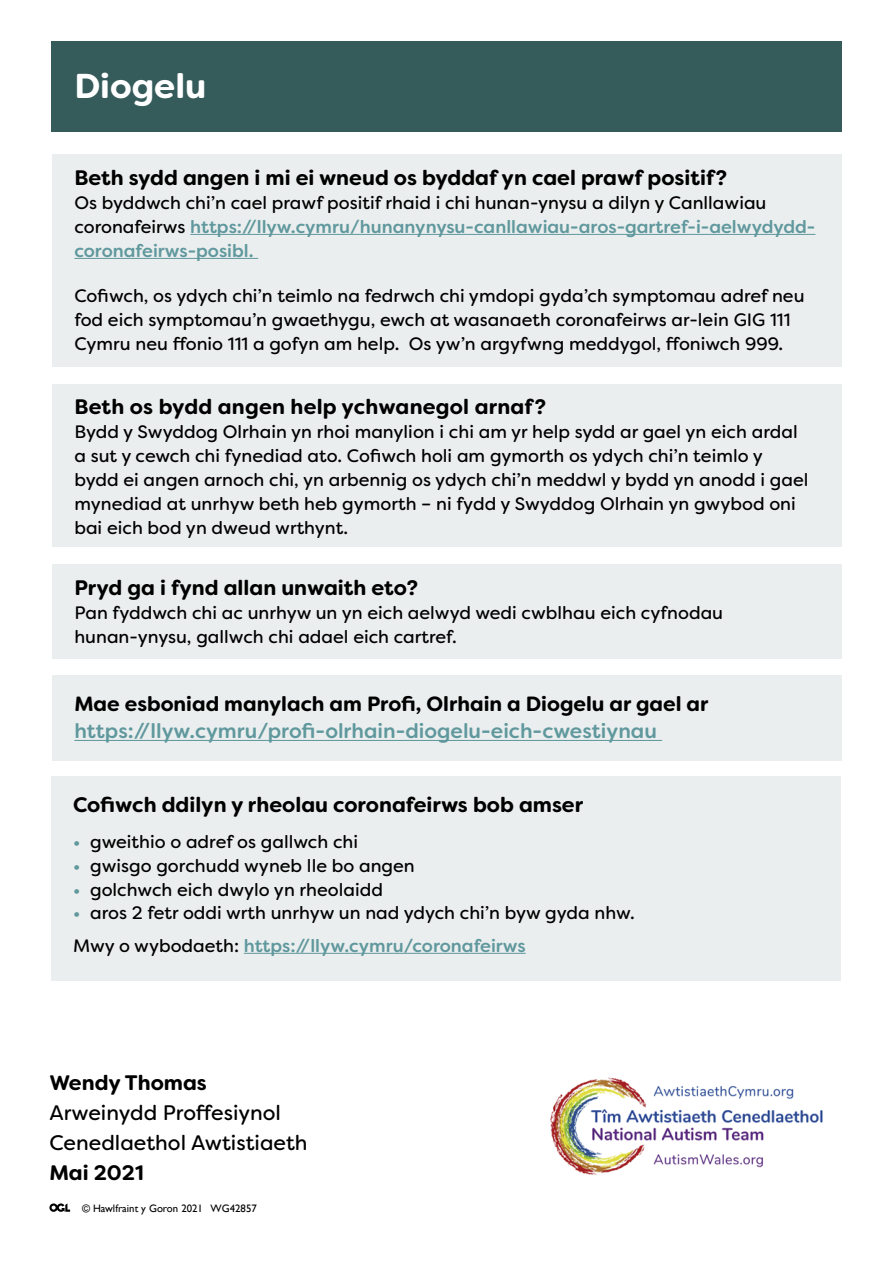
<style>
.page{position:relative;width:893px;height:1263px;background:#fff}
.page>*{position:absolute;margin:0;border:0;box-sizing:border-box;transform-origin:0 0}
.Bold{font:700 34.5px "Filson Soft";color:#fff}
.Question{font:700 21px "Filson Soft";color:#000}
.Main_Body{font:21px/30px "Filson Soft";color:#000}
.Main_Body-2{font:700 21px "Filson Soft";color:#000}
.Disclaimer{font:700 21px "Filson Soft";letter-spacing:.01em;color:#000}
.Main_Body-3{font:500 20.55px/27.5px "Filson Soft";color:#5f989d}
.Disclaimer-2{font:18px/24px "Filson Soft";color:#000}
.Main_Body-4{font:18px/24px "Filson Soft";color:#000}
.Question-2{font:500 18px/24px "Filson Soft";color:#5f989d}
.Question-3{font:18px/24px "Filson Soft";color:#000}
.Main_Body-5{font:500 18px "Filson Soft";color:#5f989d}
.Body_-_reference{font:10.8px "Gill Sans";color:#000}
.s1{font-weight:400;color:#000}
.s2{font-weight:700;color:#000}
.s3{font-weight:500;color:#5f989d}
.s4{font-weight:700}
</style>
<div class="page">
<div style="left:51px;top:41px;width:791px;height:91px;background:#355b5a"></div>
<div style="left:52px;top:154px;width:790px;height:213px;background:#ebeeee"></div>
<hr style="left:190px;top:234px;width:625px;height:1px;background:#5f989d">
<hr style="left:74px;top:258px;width:184px;height:1px;background:#5f989d">
<svg style="left:49px;top:1203px;width:21px;height:9px"></svg>
<div style="left:52px;top:385px;width:790px;height:162px;background:#ebeeee"></div>
<div style="left:52px;top:564px;width:790px;height:94px;background:#ebeeee"></div>
<div style="left:52px;top:675px;width:790px;height:86px;background:#ebeeee"></div>
<hr style="left:74px;top:740px;width:588px;height:1px;background:#5f989d">
<img style="left:550px;top:1077px;width:273px;height:98px">
<div style="left:51px;top:776px;width:790px;height:205px;background:#ebeeee"></div>
<hr style="left:244px;top:953px;width:282px;height:1px;background:#5f989d">
<p class="Bold" style="left:74px;top:64px;width:133px">Diogelu</p>
<p class="Question" style="left:74px;top:164px;width:654px">Beth sydd angen i mi ei wneud os byddaf yn cael prawf positif?</p>
<p class="Question-2" style="left:74px;top:190px;width:742px"><span class="s1">Os byddwch chi’n cael prawf positif rhaid i chi hunan-ynysu a dilyn y Canllawiau coronafeirws</span> https://llyw.cymru/hunanynysu-canllawiau-aros-gartref-i-aelwydydd&shy;coronafeirws-posibl.</p>
<p class="Main_Body-4" style="left:74px;top:283px;width:732px">Cofiwch, os ydych chi’n teimlo na fedrwch chi ymdopi gyda’ch symptomau adref neu fod eich symptomau’n gwaethygu, ewch at wasanaeth coronafeirws ar-lein GIG 111<br>Cymru neu ffonio 111 a gofyn am help. Os yw’n argyfwng meddygol, ffoniwch 999.</p>
<p class="Disclaimer" style="left:74px;top:393px;width:473px">Beth os bydd angen help ychwanegol arnaf?</p>
<p class="Disclaimer-2" style="left:74px;top:419px;width:736px">Bydd y Swyddog Olrhain yn rhoi manylion i chi am yr help sydd ar gael yn eich ardal a sut y cewch chi fynediad ato. Cofiwch holi am gymorth os ydych chi’n teimlo y bydd ei angen arnoch chi, yn arbennig os ydych chi’n meddwl y bydd yn anodd i gael mynediad at unrhyw beth heb gymorth – ni fydd y Swyddog Olrhain yn gwybod oni bai eich bod yn dweud wrthynt.</p>
<p class="Question" style="left:74px;top:574px;width:345px">Pryd ga i fynd allan unwaith eto?</p>
<p class="Question-3" style="left:74px;top:601px;width:650px">Pan fyddwch chi ac unrhyw un yn eich aelwyd wedi cwblhau eich cyfnodau hunan-ynysu, gallwch chi adael eich cartref.</p>
<p class="Main_Body-3" style="left:74px;top:690px;width:635px"><span class="s2">Mae esboniad manylach am Profi, Olrhain a Diogelu ar gael ar </span>https://llyw.cymru/profi-olrhain-diogelu-eich-cwestiynau</p>
<p class="Main_Body-2" style="left:73px;top:791px;width:512px">Cofiwch ddilyn y rheolau coronafeirws bob amser</p>
<p class="Disclaimer-2" style="left:73px;top:830px;width:287px"><span class="s3">•</span> gweithio o adref os gallwch chi</p>
<p class="Disclaimer-2" style="left:73px;top:854px;width:343px"><span class="s3">•</span> gwisgo gorchudd wyneb lle bo angen</p>
<p class="Disclaimer-2" style="left:73px;top:877px;width:311px"><span class="s3">•</span> golchwch eich dwylo yn rheolaidd</p>
<p class="Disclaimer-2" style="left:73px;top:901px;width:563px"><span class="s3">•</span> aros 2 fetr oddi wrth unrhyw un nad ydych chi’n byw gyda nhw.</p>
<p class="Main_Body-5" style="left:73px;top:933px;width:454px"><span class="s1">Mwy o wybodaeth:</span> https://llyw.cymru/coronafeirws</p>
<p class="Main_Body" style="left:49px;top:1068px;width:260px"><span class="s4">Wendy Thomas<br></span>Arweinydd Proffesiynol<br>Cenedlaethol Awtistiaeth<br><span class="s4">Mai 2021</span></p>
<p class="Body_-_reference" style="left:82px;top:1202px;width:176px">© Hawlfraint y Goron 2021 WG42857</p>
</div>
